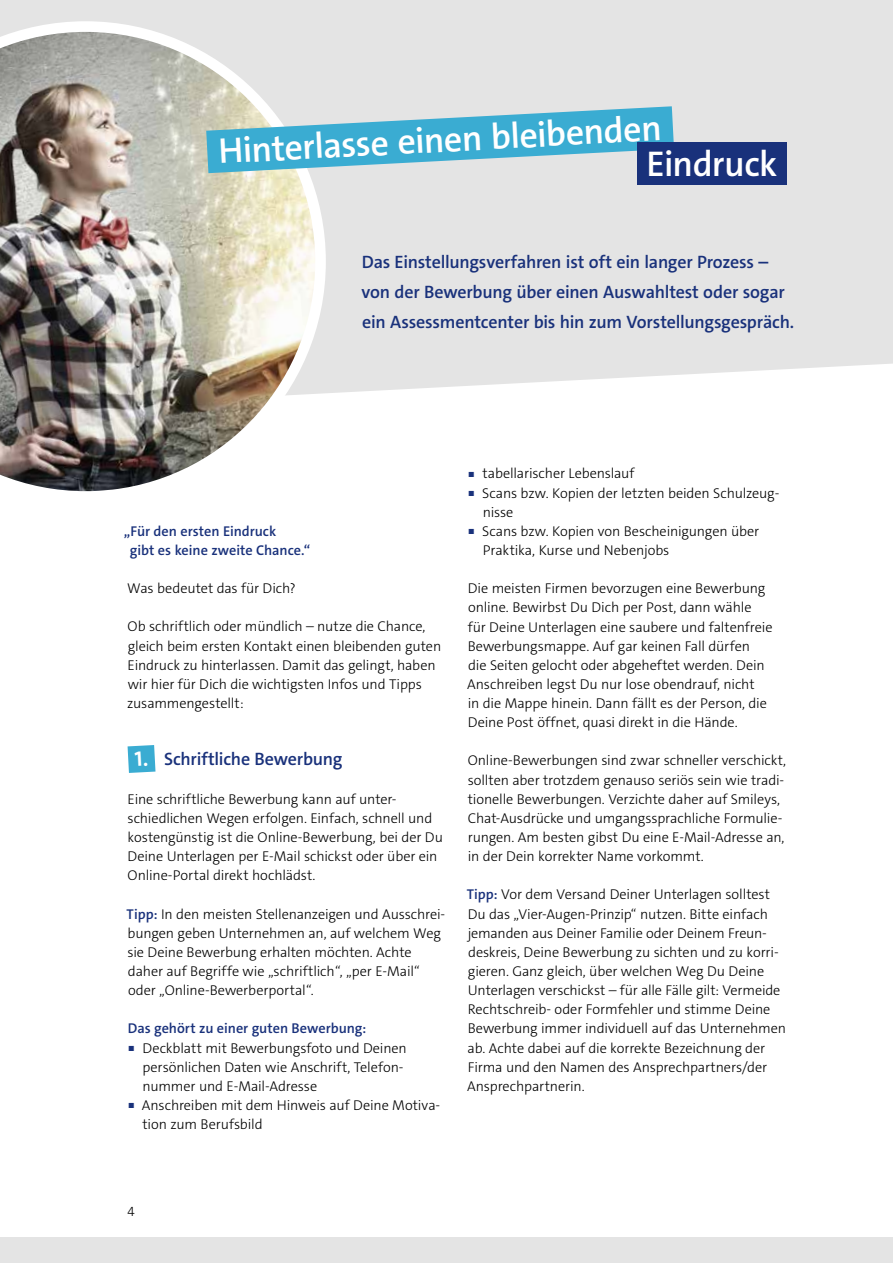
<style>
.page{position:relative;width:893px;height:1263px;background:#fff}
.page>*{position:absolute;margin:0;border:0;box-sizing:border-box;transform-origin:0 0}
.t1{font:600 36px "The Sans C4 s";letter-spacing:-.02em;color:#fff}
.t2{font:600 18px/30px "The Sans C4 s";letter-spacing:-.01em;color:#19317b}
.t3{font:300 14.25px/19.2px "The Sans C4 s";letter-spacing:-.01em;color:#000}
.t4{font:600 14.25px/19.2px "The Sans C4 s";color:#19317b}
.t5{font:300 13.5px "The Sans C4 s";color:#000}
.s1{font-weight:600;color:#19317b}
.s2{font-family:"The Sans Light Expert";font-weight:400;font-size:7.5px;color:#19317b}
</style>
<div class="page">
<div style="left:0;top:1237px;width:893px;height:26px;background:#e4e4e4"></div>
<div style="left:0;top:0;width:893px;height:393px;background:#e4e4e4"></div>
<svg style="left:0;top:21px;width:326px;height:471px;fill:#e4e4e4"></svg>
<img style="left:0;top:32px;width:315px;height:459px">
<svg style="left:206px;top:106px;width:468px;height:67px;background:#75bfd6"></svg>
<div style="left:637px;top:142px;width:150px;height:43px;background:#19317b"></div>
<svg style="left:128px;top:745px;width:27px;height:28px"></svg>
<h1 class="t1" style="left:217px;top:128px;width:445px;rotate:-3deg">Hinterlasse einen bleibenden</h1>
<h1 class="t1" style="left:647px;top:140px;width:132px">Eindruck</h1>
<p class="t2" style="left:362px;top:247px;width:434px">Das Einstellungsverfahren ist oft ein langer Prozess – von der Bewerbung über einen Auswahltest oder sogar ein Assessmentcenter bis hin zum Vorstellungsgespräch.</p>
<p class="t4" style="left:130px;top:521px;width:182px;text-indent:-6px">„Für den ersten Eindruck<br>gibt es keine zweite Chance.“</p>
<p class="t3" style="left:127px;top:579px;width:170px">Was bedeutet das für Dich?</p>
<p class="t3" style="left:127px;top:617px;width:316px">Ob schriftlich oder mündlich – nutze die Chance, gleich beim ersten Kontakt einen bleibenden guten Eindruck zu hinterlassen. Damit das gelingt, haben wir hier für Dich die wichtigsten Infos und Tipps zusammengestellt:</p>
<p class="t2" style="left:164px;top:744px;width:180px">Schriftliche Bewerbung</p>
<p class="t3" style="left:128px;top:789px;width:317px">Eine schriftliche Bewerbung kann auf unter&shy;schiedlichen Wegen erfolgen. Einfach, schnell und kostengünstig ist die Online-Bewerbung, bei der Du Deine Unterlagen per E-Mail schickst oder über ein Online-Portal direkt hochlädst.</p>
<p class="t3" style="left:127px;top:904px;width:320px"><span class="s1">Tipp:</span> In den meisten Stellenanzeigen und Ausschrei&shy;bungen geben Unternehmen an, auf welchem Weg sie Deine Bewerbung erhalten möchten. Achte daher auf Begriffe wie „schriftlich“, „per E-Mail“ oder „Online-Bewerberportal“.</p>
<p class="t4" style="left:128px;top:1019px;width:240px">Das gehört zu einer guten Bewerbung:</p>
<p class="t3" style="left:128px;top:1038px;width:280px"><span class="s2">ó</span> Deckblatt mit Bewerbungsfoto und Deinen</p>
<p class="t3" style="left:142px;top:1057px;width:261px">persönlichen Daten wie Anschrift, Telefon-</p>
<p class="t3" style="left:142px;top:1076px;width:176px">nummer und E-Mail-Adresse</p>
<p class="t3" style="left:128px;top:1095px;width:314px"><span class="s2">ó</span> Anschreiben mit dem Hinweis auf Deine Motiva-</p>
<p class="t3" style="left:142px;top:1115px;width:122px">tion zum Berufsbild</p>
<p class="t3" style="left:468px;top:464px;width:168px"><span class="s2">ó</span> tabellarischer Lebenslauf</p>
<p class="t3" style="left:468px;top:483px;width:313px"><span class="s2">ó</span> Scans bzw. Kopien der letzten beiden Schulzeug-</p>
<p class="t3" style="left:483px;top:502px;width:32px">nisse</p>
<p class="t3" style="left:468px;top:521px;width:292px"><span class="s2">ó</span> Scans bzw. Kopien von Bescheinigungen über</p>
<p class="t3" style="left:483px;top:541px;width:188px">Praktika, Kurse und Nebenjobs</p>
<p class="t3" style="left:467px;top:579px;width:307px">Die meisten Firmen bevorzugen eine Bewerbung online. Bewirbst Du Dich per Post, dann wähle<br>für Deine Unterlagen eine saubere und faltenfreie Bewerbungsmappe. Auf gar keinen Fall dürfen<br>die Seiten gelocht oder abgeheftet werden. Dein Anschreiben legst Du nur lose obendrauf, nicht<br>in die Mappe hinein. Dann fällt es der Person, die Deine Post öffnet, quasi direkt in die Hände.</p>
<p class="t3" style="left:468px;top:751px;width:320px">Online-Bewerbungen sind zwar schneller verschickt, sollten aber trotzdem genauso seriös sein wie tradi&shy;tionelle Bewerbungen. Verzichte daher auf Smileys, Chat-Ausdrücke und umgangssprachliche Formulie&shy;rungen. Am besten gibst Du eine E-Mail-Adresse an, in der Dein korrekter Name vorkommt.</p>
<p class="t3" style="left:467px;top:885px;width:321px"><span class="s1">Tipp:</span> Vor dem Versand Deiner Unterlagen solltest Du das „Vier-Augen-Prinzip“ nutzen. Bitte einfach jemanden aus Deiner Familie oder Deinem Freun&shy;deskreis, Deine Bewerbung zu sichten und zu korri&shy;gieren. Ganz gleich, über welchen Weg Du Deine Unterlagen verschickst – für alle Fälle gilt: Vermeide Rechtschreib- oder Formfehler und stimme Deine Bewerbung immer individuell auf das Unternehmen ab. Achte dabei auf die korrekte Bezeichnung der Firma und den Namen des Ansprechpartners/der Ansprechpartnerin.</p>
<p class="t5" style="left:128px;top:1202px;width:9px">4</p>
</div>
